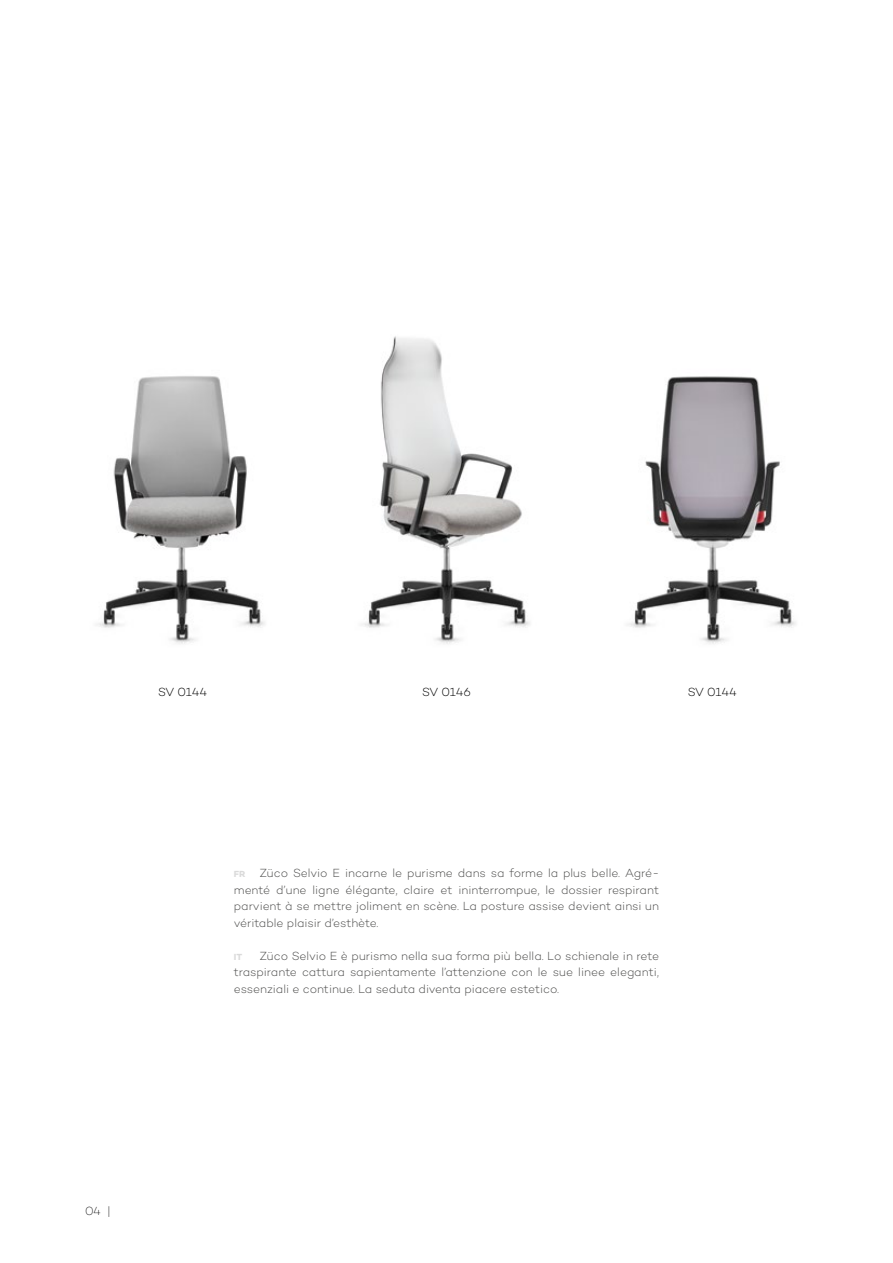
<style>
.page{position:relative;width:893px;height:1263px;background:#fff}
.page>*{position:absolute;margin:0;border:0;box-sizing:border-box;transform-origin:0 0}
.t1{font:300 12px/16.5px "Campton";letter-spacing:-.01em;color:#4a4a49;text-align:justify}
.t2{font:300 12px "Campton";letter-spacing:-.02em;color:#000}
.t3{font:200 12px "Campton";color:#000}
.t4{font:700 9px "Campton";color:#dadada}
.s1{font-weight:700;font-size:9px;color:#dadada}
</style>
<div class="page">
<img style="left:96px;top:376px;width:169px;height:268px">
<img style="left:627px;top:376px;width:169px;height:268px">
<img style="left:361px;top:336px;width:169px;height:308px">
<p class="t2" style="left:158px;top:684px;width:51px">SV 0144</p>
<p class="t2" style="left:422px;top:684px;width:50px">SV 0146</p>
<p class="t2" style="left:688px;top:684px;width:51px">SV 0144</p>
<p class="t1" style="left:234px;top:864px;width:427px"><span class="s1">FR</span> Züco Selvio E incarne le purisme dans sa forme la plus belle. Agré&shy;menté d’une ligne élégante, claire et ininterrompue, le dossier respirant parvient à se mettre joliment en scène. La posture assise devient ainsi un véritable plaisir d’esthète.</p>
<p class="t4" style="left:234px;top:951px;width:10px">IT</p>
<p class="t1" style="left:234px;top:947px;width:427px;text-indent:26px">Züco Selvio E è purismo nella sua forma più bella. Lo schienale in rete traspirante cattura sapientamente l’attenzione con le sue linee eleganti, essenziali e continue. La seduta diventa piacere estetico.</p>
<p class="t3" style="left:85px;top:1204px;width:27px">04 |</p>
</div>
